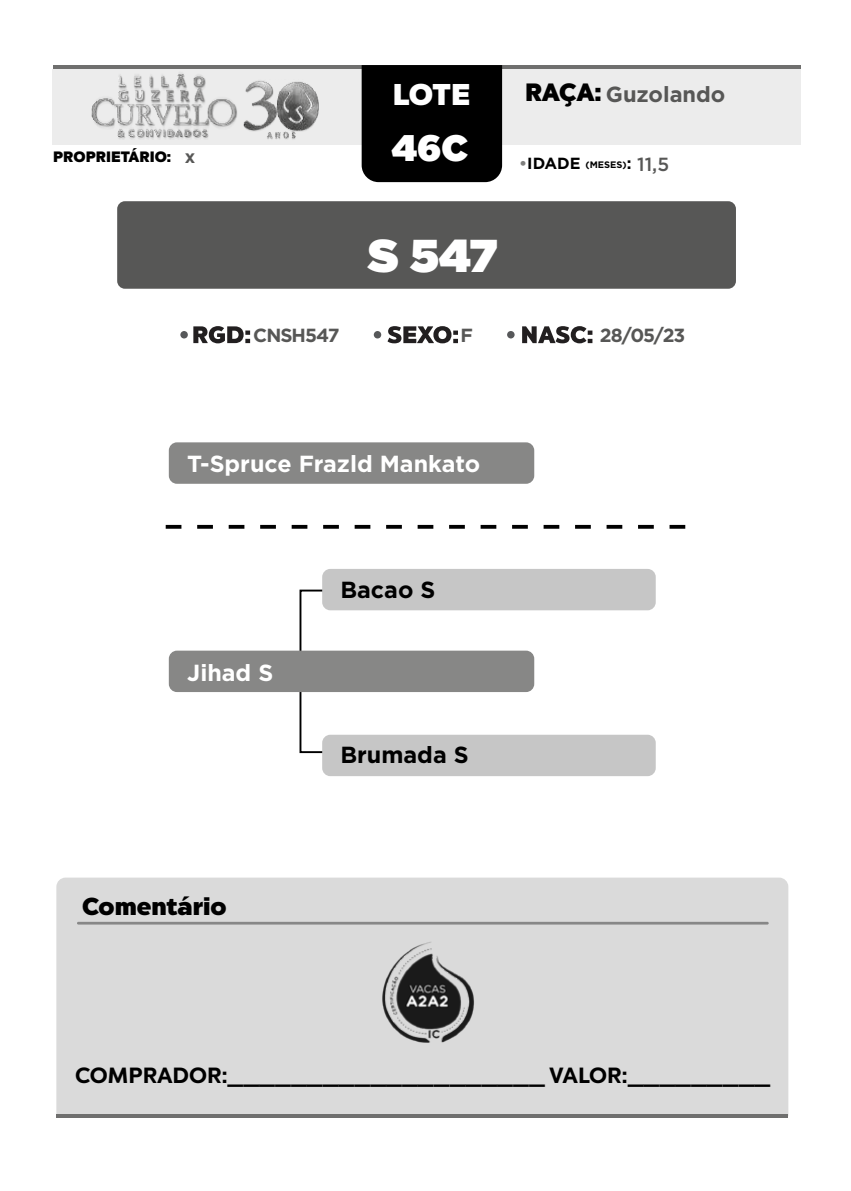
<style>
.page{position:relative;width:851px;height:1191px;background:#fff}
.page>*{position:absolute;margin:0;border:0;box-sizing:border-box;transform-origin:0 0}
.t1{font:900 46px "Gotham";color:#fff}
.t2{font:900 36.8px "Gotham";color:#fff}
.t3{font:800 30px "Chronica Pro";color:#fff}
.t4{font:800 25.6px "Chronica Pro";color:#000}
.t5{font:800 25px "Chronica Pro";color:#000}
.t6{font:800 24.6px "Chronica Pro";color:#000}
.t7{font:700 23.2px "Gotham";color:#fff}
.t8{font:700 23.2px "Gotham";color:#000}
.t9{font:700 22px "Chronica Pro";color:#000}
.t10{font:700 21.8px "Gotham";color:#575756}
.t11{font:700 19px "Gotham";letter-spacing:-.05em;color:#575756}
.t12{font:700 18px "Gotham";color:#575756}
.t13{font:800 15px "Chronica Pro";color:#000}
.t14{font:700 9.4px "Gotham";color:#000}
.s1{font-size:16.2px;color:#7e7e7d}
.s2{font-size:16.2px}
.s3{font-weight:500;font-size:19px;color:#575756}
</style>
<div class="page">
<div style="left:56px;top:877px;width:732px;height:237px;background:#dadada"></div>
<svg style="left:77px;top:921px;width:691px;height:3px;background:#9e9e9e"></svg>
<hr style="left:56px;top:1114px;width:732px;height:3px;background:#6f6f6e">
<div style="left:169px;top:442px;width:365px;height:42px;background:#878786;border-radius:8px"></div>
<svg style="left:166px;top:525px;width:519px;height:4px"></svg>
<div style="left:299px;top:589px;width:84px;height:164px;border:2px solid #000"></div>
<div style="left:169px;top:650px;width:365px;height:42px;background:#878786;border-radius:8px"></div>
<div style="left:322px;top:569px;width:333px;height:41px;background:#c6c6c6;border-radius:8px"></div>
<div style="left:322px;top:734px;width:333px;height:42px;background:#c6c6c6;border-radius:8px"></div>
<div style="left:117px;top:201px;width:618px;height:88px;background:#575756;border-radius:8px"></div>
<div style="left:53px;top:69px;width:747px;height:75px;background:#ececec"></div>
<hr style="left:53px;top:65px;width:747px;height:4px;background:#6f6f6e">
<div style="left:361px;top:65px;width:141px;height:117px;background:#000"></div>
<img style="left:91px;top:73px;width:228px;height:66px">
<svg style="left:374px;top:331px;width:7px;height:7px"></svg>
<svg style="left:522px;top:326px;width:70px;height:17px"></svg>
<svg style="left:387px;top:326px;width:71px;height:17px"></svg>
<svg style="left:180px;top:326px;width:70px;height:17px"></svg>
<svg style="left:507px;top:331px;width:7px;height:7px"></svg>
<img style="left:374px;top:936px;width:107px;height:112px">
<p class="t13" style="left:53px;top:147px;width:119px">PROPRIETÁRIO:</p>
<p class="t12" style="left:185px;top:144px;width:12px">x</p>
<h3 class="t3" style="left:393px;top:75px;width:79px">LOTE</h3>
<p class="t5" style="left:525px;top:76px;width:78px">RAÇA:</p>
<p class="t10" style="left:605px;top:80px;width:121px">Guzolando</p>
<h2 class="t2" style="left:391px;top:122px;width:78px">46C</h2>
<p class="t14" style="left:519px;top:158px;width:151px"><span class="s1">•</span><span class="s2">IDADE</span> (MESES)<span class="s2">:</span> <span class="s3">11,5</span></p>
<h1 class="t1" style="left:368px;top:223px;width:131px">S 547</h1>
<p class="t11" style="left:253px;top:323px;width:88px">CNSH547</p>
<p class="t11" style="left:460px;top:323px;width:14px">F</p>
<p class="t11" style="left:600px;top:323px;width:87px">28/05/23</p>
<p class="t7" style="left:187px;top:449px;width:294px">T-Spruce Frazld Mankato</p>
<p class="t7" style="left:187px;top:657px;width:87px">Jihad S</p>
<p class="t8" style="left:340px;top:574px;width:96px">Bacao S</p>
<p class="t8" style="left:340px;top:739px;width:130px">Brumada S</p>
<p class="t6" style="left:82px;top:890px;width:146px">Comentário</p>
<p class="t4" style="left:70px;top:901px;width:153px">Comentário</p>
<p class="t9" style="left:75px;top:1061px;width:696px">COMPRADOR:____________________ VALOR:_________</p>
</div>
